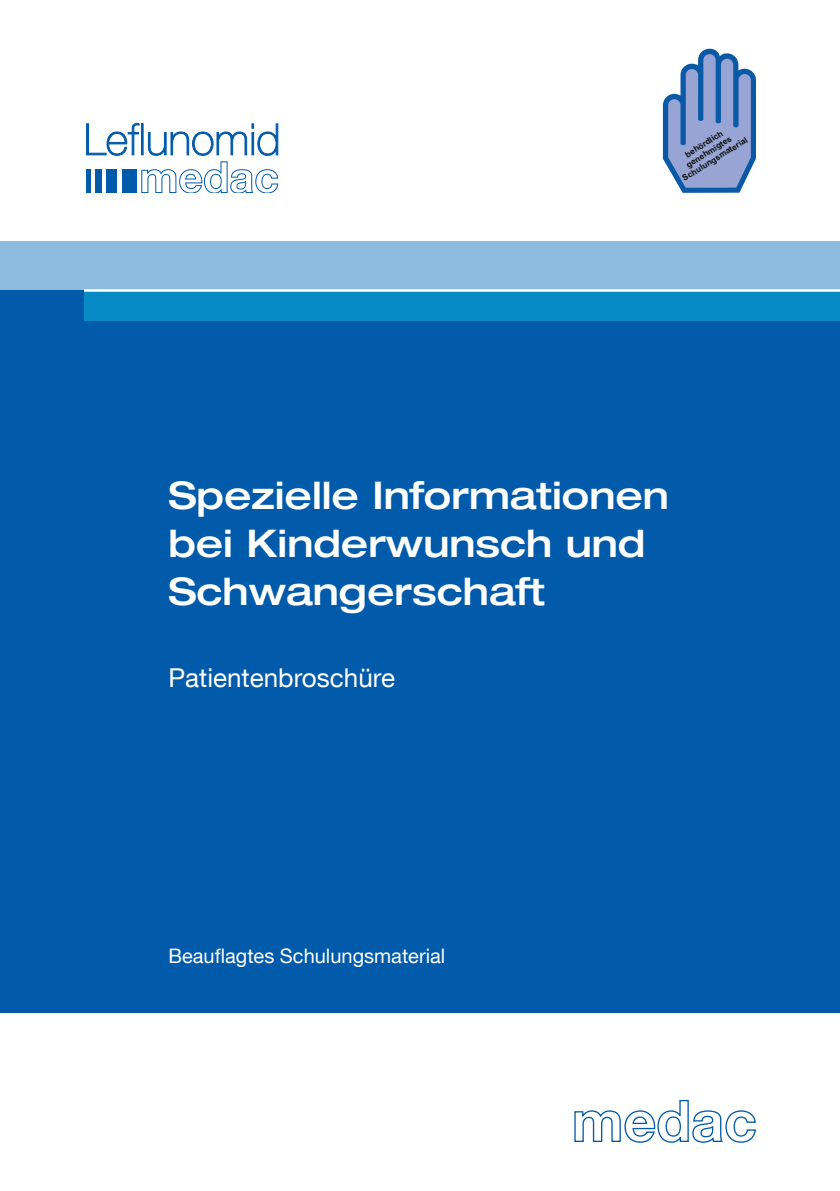
<style>
.page{position:relative;width:840px;height:1191px;background:#fff}
.page>*{position:absolute;margin:0;border:0;box-sizing:border-box;transform-origin:0 0}
.t1{font:500 expanded 38px/48px "Helvetica Neue LT Com";color:#fff}
.t2{font:26px "Helvetica Neue LT Com";color:#fff}
.t3{font:20px "Helvetica Neue LT Com";color:#fff}
.t4{font:700 8.4px/9.2px "Arial";color:#0b0f10;text-align:center}
</style>
<div class="page">
<svg style="left:574px;top:1100px;width:181px;height:42px"></svg>
<div style="left:0;top:241px;width:839px;height:771px;background:#015aaa"></div>
<div style="left:0;top:241px;width:839px;height:48px;background:#8dbbe0"></div>
<div style="left:84px;top:291px;width:755px;height:30px;background:#058ac6"></div>
<hr style="left:84px;top:289px;width:755px;height:3px;background:#fff">
<svg style="left:86px;top:123px;width:192px;height:70px"></svg>
<div style="left:106px;top:170px;width:11px;height:23px;background:#015aaa"></div>
<div style="left:95px;top:170px;width:7px;height:23px;background:#015aaa"></div>
<hr style="left:86px;top:170px;width:4px;height:23px;background:#015aaa">
<div style="left:122px;top:170px;width:14px;height:23px;background:#015aaa"></div>
<svg style="left:662px;top:49px;width:93px;height:144px"></svg>
<p class="t4" style="left:670px;top:159px;width:77px;rotate:-32deg">behördlich genehmigtes<br>Schulungsmaterial</p>
<p class="t1" style="left:168px;top:470px;width:502px">Spezielle Informationen bei Kinderwunsch und<br>Schwangerschaft</p>
<p class="t2" style="left:168px;top:661px;width:228px">Patientenbroschüre</p>
<p class="t3" style="left:168px;top:944px;width:278px">Beauflagtes Schulungsmaterial</p>
</div>
